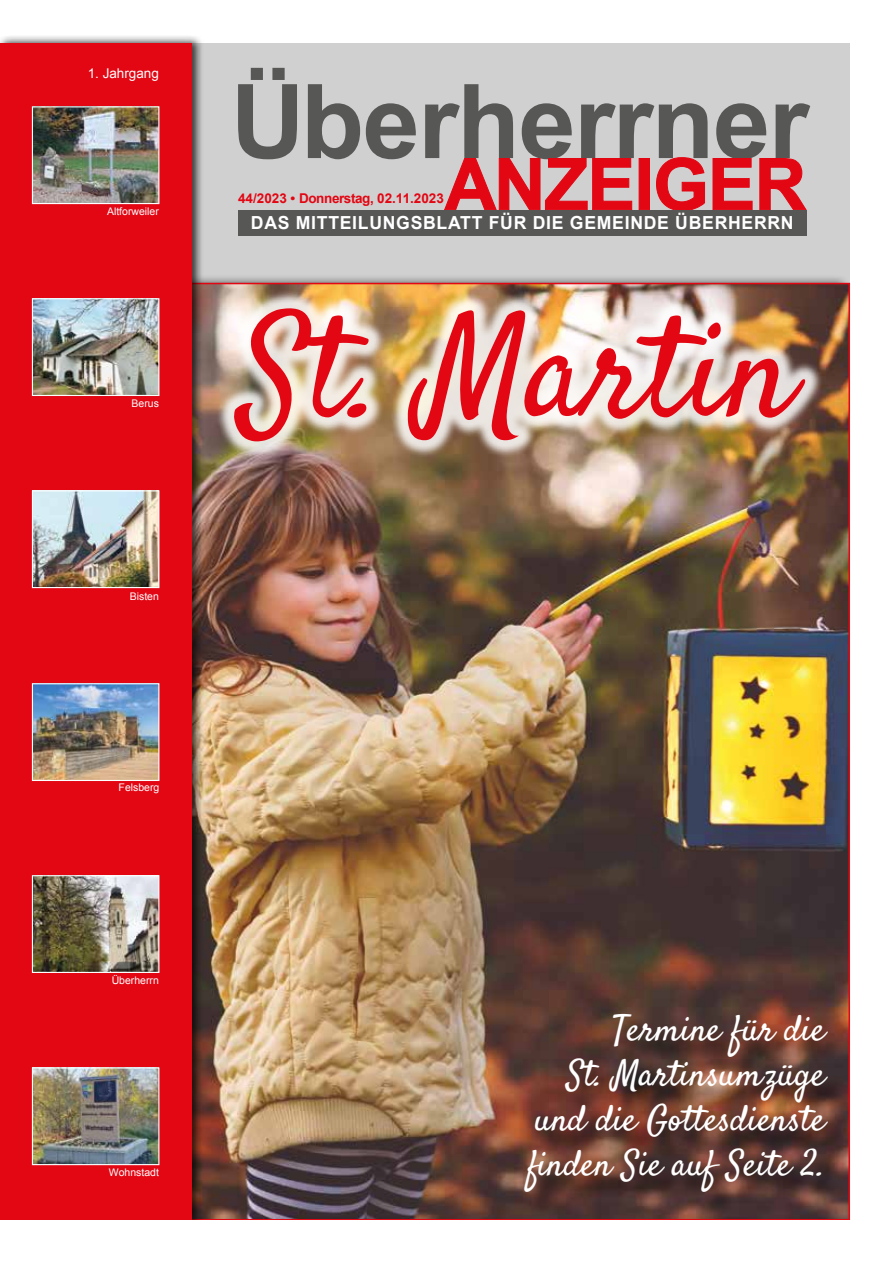
<style>
.page{position:relative;width:893px;height:1263px;background:#fff}
.page>*{position:absolute;margin:0;border:0;box-sizing:border-box;transform-origin:0 0}
.t1{font:142.65px "Satisfy";color:#e30613}
.t2{font:36px/45px "Satisfy";color:#fff;text-align:right}
.t3{font:700 18px "Arial";letter-spacing:.04em;color:#fff}
.t4{font:700 13.5px "Arial";letter-spacing:-.03em;color:#e30613}
.t5{font:13.5px "Arial";color:#fff}
.t6{font:10.5px "Arial";color:#fff}
</style>
<div class="page">
<div style="left:187px;top:43px;width:663px;height:261px;background:#d0d0d0"></div>
<img style="left:204px;top:286px;width:643px;height:931px">
<div style="left:216px;top:290px;width:607px;height:169px;background:#fff;opacity:.85"></div>
<div style="left:528px;top:1017px;width:323px;height:199px;background:#000;opacity:.75"></div>
<svg style="left:238px;top:68px;width:572px;height:91px"></svg>
<svg style="left:444px;top:157px;width:363px;height:54px"></svg>
<div style="left:238px;top:210px;width:568px;height:26px;background:#575756"></div>
<div style="left:0;top:34px;width:204px;height:1195px;background:#000;opacity:.75"></div>
<div style="left:0;top:43px;width:191px;height:1177px;background:#e30613"></div>
<img style="left:34px;top:108px;width:123px;height:94px">
<div style="left:32px;top:106px;width:127px;height:98px;border:1px solid #fff"></div>
<img style="left:34px;top:300px;width:123px;height:94px">
<div style="left:32px;top:298px;width:127px;height:98px;border:1px solid #fff"></div>
<img style="left:34px;top:492px;width:123px;height:94px">
<div style="left:32px;top:490px;width:127px;height:98px;border:1px solid #fff"></div>
<img style="left:34px;top:685px;width:123px;height:94px">
<div style="left:32px;top:683px;width:127px;height:98px;border:1px solid #fff"></div>
<img style="left:34px;top:877px;width:123px;height:94px">
<div style="left:32px;top:875px;width:127px;height:98px;border:1px solid #fff"></div>
<img style="left:34px;top:1069px;width:123px;height:94px">
<div style="left:32px;top:1067px;width:127px;height:98px;border:1px solid #fff"></div>
<div style="left:0;top:1220px;width:850px;height:22px;background:#fff"></div>
<p class="t5" style="left:88px;top:64px;width:73px">1. Jahrgang</p>
<p class="t6" style="left:107px;top:204px;width:53px">Altforweiler</p>
<p class="t6" style="left:132px;top:397px;width:29px">Berus</p>
<p class="t6" style="left:130px;top:589px;width:31px">Bisten</p>
<p class="t6" style="left:119px;top:780px;width:42px">Felsberg</p>
<p class="t6" style="left:112px;top:973px;width:49px">Überherrn</p>
<p class="t6" style="left:109px;top:1165px;width:51px">Wohnstadt</p>
<p class="t4" style="left:238px;top:190px;width:207px">44/2023 • Donnerstag, 02.11.2023</p>
<p class="t3" style="left:251px;top:211px;width:544px">DAS MITTEILUNGSBLATT FÜR DIE GEMEINDE ÜBERHERRN</p>
<h1 class="t1" style="left:241px;top:281px;width:555px">St. Martin</h1>
<p class="t2" style="left:528px;top:1010px;width:299px">Termine für die<br>St. Martinsumzüge und die Gottesdienste finden Sie auf Seite 2.</p>
</div>
